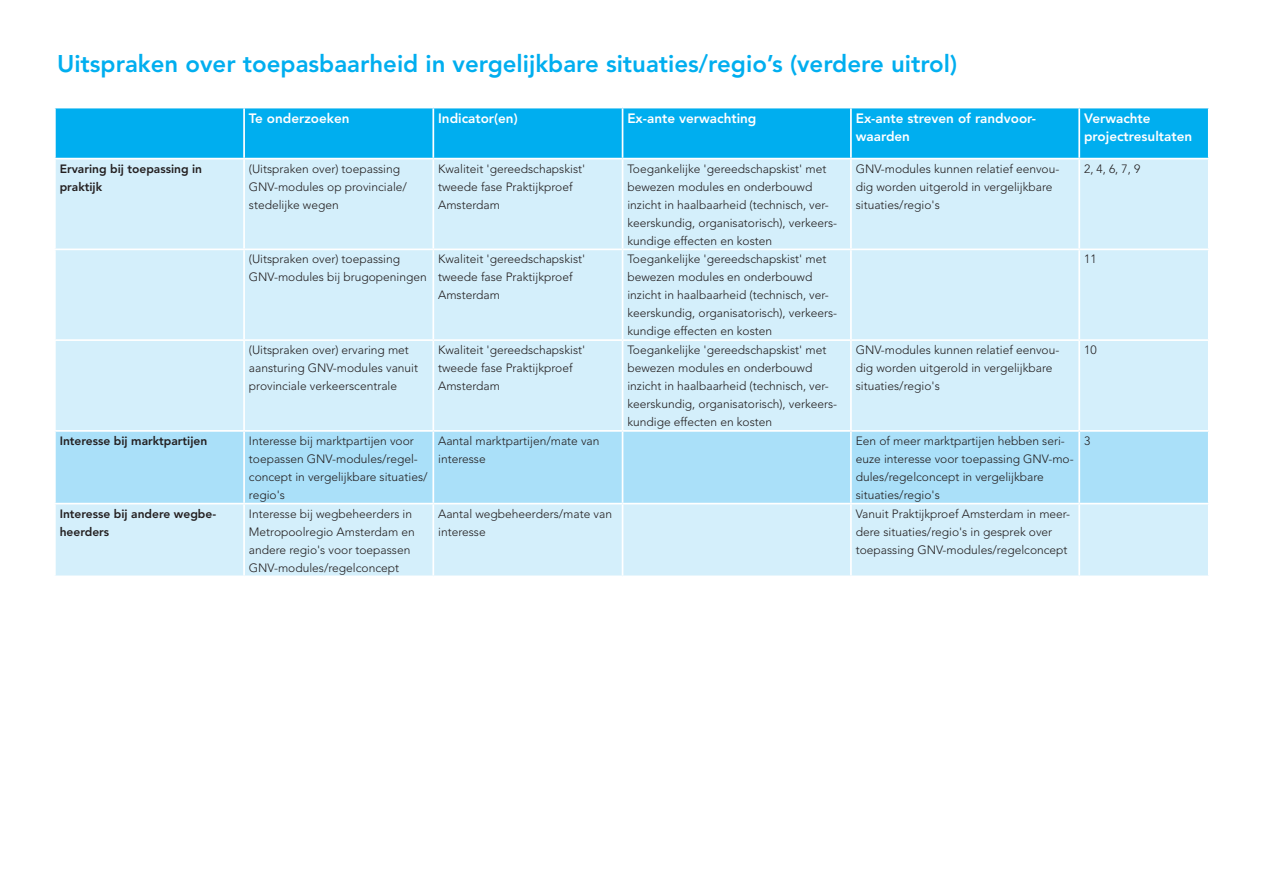
<style>
.page{position:relative;width:1263px;height:893px;background:#fff}
.page>*{position:absolute;margin:0;border:0;box-sizing:border-box;transform-origin:0 0}
.t1{font:800 24px "Avenir LT Std";color:#00aeef}
.t2{font:800 13.5px/18px "Avenir LT Std";color:#fff}
.t3{font:300 12px/18px "Avenir LT Std";color:#231f20}
.t4{font:800 12px/18px "Avenir LT Std";color:#231f20}
</style>
<div class="page">
<div style="left:56px;top:108px;width:1152px;height:50px;background:#00aeef"></div>
<div style="left:56px;top:159px;width:1152px;height:416px;background:#d4effb"></div>
<div style="left:56px;top:432px;width:1152px;height:71px;background:#aae0f9"></div>
<hr style="left:243px;top:108px;width:2px;height:50px;background:#fff">
<hr style="left:432px;top:108px;width:2px;height:50px;background:#fff">
<hr style="left:622px;top:108px;width:1px;height:50px;background:#fff">
<hr style="left:850px;top:108px;width:2px;height:50px;background:#fff">
<hr style="left:1078px;top:108px;width:2px;height:50px;background:#fff">
<hr style="left:243px;top:159px;width:2px;height:89px;background:#fff">
<hr style="left:432px;top:159px;width:2px;height:89px;background:#fff">
<hr style="left:622px;top:159px;width:1px;height:89px;background:#fff">
<hr style="left:850px;top:159px;width:2px;height:89px;background:#fff">
<hr style="left:1078px;top:159px;width:2px;height:89px;background:#fff">
<hr style="left:54px;top:248px;width:190px;height:2px;background:#fff">
<hr style="left:244px;top:248px;width:189px;height:2px;background:#fff">
<hr style="left:243px;top:250px;width:2px;height:89px;background:#fff">
<hr style="left:433px;top:248px;width:189px;height:2px;background:#fff">
<hr style="left:432px;top:250px;width:2px;height:89px;background:#fff">
<hr style="left:622px;top:248px;width:229px;height:2px;background:#fff">
<hr style="left:622px;top:250px;width:1px;height:89px;background:#fff">
<hr style="left:851px;top:248px;width:228px;height:2px;background:#fff">
<hr style="left:850px;top:250px;width:2px;height:89px;background:#fff">
<hr style="left:1079px;top:248px;width:131px;height:2px;background:#fff">
<hr style="left:1078px;top:250px;width:2px;height:89px;background:#fff">
<hr style="left:54px;top:339px;width:190px;height:2px;background:#fff">
<hr style="left:244px;top:339px;width:189px;height:2px;background:#fff">
<hr style="left:243px;top:341px;width:2px;height:89px;background:#fff">
<hr style="left:433px;top:339px;width:189px;height:2px;background:#fff">
<hr style="left:432px;top:341px;width:2px;height:89px;background:#fff">
<hr style="left:622px;top:339px;width:229px;height:2px;background:#fff">
<hr style="left:622px;top:341px;width:1px;height:89px;background:#fff">
<hr style="left:851px;top:339px;width:228px;height:2px;background:#fff">
<hr style="left:850px;top:341px;width:2px;height:89px;background:#fff">
<hr style="left:1079px;top:339px;width:131px;height:2px;background:#fff">
<hr style="left:1078px;top:341px;width:2px;height:89px;background:#fff">
<hr style="left:54px;top:430px;width:190px;height:2px;background:#fff">
<hr style="left:244px;top:430px;width:189px;height:2px;background:#fff">
<hr style="left:243px;top:432px;width:2px;height:71px;background:#fff">
<hr style="left:433px;top:430px;width:189px;height:2px;background:#fff">
<hr style="left:432px;top:432px;width:2px;height:71px;background:#fff">
<hr style="left:622px;top:430px;width:229px;height:2px;background:#fff">
<hr style="left:622px;top:432px;width:1px;height:71px;background:#fff">
<hr style="left:851px;top:430px;width:228px;height:2px;background:#fff">
<hr style="left:850px;top:432px;width:2px;height:71px;background:#fff">
<hr style="left:1079px;top:430px;width:131px;height:2px;background:#fff">
<hr style="left:1078px;top:432px;width:2px;height:71px;background:#fff">
<hr style="left:54px;top:503px;width:190px;height:1px;background:#fff">
<hr style="left:244px;top:503px;width:189px;height:1px;background:#fff">
<hr style="left:243px;top:504px;width:2px;height:71px;background:#fff">
<hr style="left:433px;top:503px;width:189px;height:1px;background:#fff">
<hr style="left:432px;top:504px;width:2px;height:71px;background:#fff">
<hr style="left:622px;top:503px;width:229px;height:1px;background:#fff">
<hr style="left:622px;top:504px;width:1px;height:71px;background:#fff">
<hr style="left:851px;top:503px;width:228px;height:1px;background:#fff">
<hr style="left:850px;top:504px;width:2px;height:71px;background:#fff">
<hr style="left:1079px;top:503px;width:131px;height:1px;background:#fff">
<hr style="left:1078px;top:504px;width:2px;height:71px;background:#fff">
<h1 class="t1" style="left:57px;top:50px;width:902px">Uitspraken over toepasbaarheid in vergelijkbare situaties/regio’s (verdere uitrol)</h1>
<p class="t2" style="left:249px;top:109px;width:102px">Te onderzoeken</p>
<p class="t2" style="left:438px;top:109px;width:81px">Indicator(en)</p>
<p class="t2" style="left:627px;top:109px;width:131px">Ex-ante verwachting</p>
<p class="t2" style="left:856px;top:109px;width:182px">Ex-ante streven of randvoor&shy;waarden</p>
<p class="t2" style="left:1084px;top:109px;width:110px">Verwachte projectresultaten</p>
<p class="t4" style="left:60px;top:159px;width:144px">Ervaring bij toepassing in praktijk</p>
<p class="t3" style="left:249px;top:159px;width:160px">(Uitspraken over) toepassing<br>GNV-modules op provinciale/ stedelijke wegen</p>
<p class="t3" style="left:438px;top:159px;width:149px">Kwaliteit 'gereedschapskist' tweede fase Praktijkproef<br>Amsterdam</p>
<p class="t3" style="left:627px;top:159px;width:211px">Toegankelijke 'gereedschapskist' met bewezen modules en onderbouwd inzicht in haalbaarheid (technisch, ver&shy;keerskundig, organisatorisch), verkeers&shy;kundige effecten en kosten</p>
<p class="t3" style="left:856px;top:159px;width:205px">GNV-modules kunnen relatief eenvou&shy;dig worden uitgerold in vergelijkbare situaties/regio's</p>
<p class="t3" style="left:1084px;top:159px;width:58px">2, 4, 6, 7, 9</p>
<p class="t3" style="left:249px;top:250px;width:179px">(Uitspraken over) toepassing<br>GNV-modules bij brugopeningen</p>
<p class="t3" style="left:438px;top:250px;width:149px">Kwaliteit 'gereedschapskist' tweede fase Praktijkproef<br>Amsterdam</p>
<p class="t3" style="left:627px;top:250px;width:211px">Toegankelijke 'gereedschapskist' met bewezen modules en onderbouwd inzicht in haalbaarheid (technisch, ver&shy;keerskundig, organisatorisch), verkeers&shy;kundige effecten en kosten</p>
<p class="t3" style="left:1084px;top:250px;width:14px">11</p>
<p class="t3" style="left:249px;top:341px;width:171px">(Uitspraken over) ervaring met aansturing GNV-modules vanuit provinciale verkeerscentrale</p>
<p class="t3" style="left:438px;top:341px;width:149px">Kwaliteit 'gereedschapskist' tweede fase Praktijkproef<br>Amsterdam</p>
<p class="t3" style="left:627px;top:341px;width:211px">Toegankelijke 'gereedschapskist' met bewezen modules en onderbouwd inzicht in haalbaarheid (technisch, ver&shy;keerskundig, organisatorisch), verkeers&shy;kundige effecten en kosten</p>
<p class="t3" style="left:856px;top:341px;width:205px">GNV-modules kunnen relatief eenvou&shy;dig worden uitgerold in vergelijkbare situaties/regio's</p>
<p class="t3" style="left:1084px;top:341px;width:14px">10</p>
<p class="t4" style="left:60px;top:432px;width:149px">Interesse bij marktpartijen</p>
<p class="t3" style="left:249px;top:432px;width:180px">Interesse bij marktpartijen voor toepassen GNV-modules/regel&shy;concept in vergelijkbare situaties/ regio's</p>
<p class="t3" style="left:438px;top:432px;width:163px">Aantal marktpartijen/mate van interesse</p>
<p class="t3" style="left:856px;top:432px;width:219px">Een of meer marktpartijen hebben seri&shy;euze interesse voor toepassing GNV-mo&shy;dules/regelconcept in vergelijkbare situaties/regio's</p>
<p class="t3" style="left:1084px;top:432px;width:8px">3</p>
<p class="t4" style="left:60px;top:504px;width:158px">Interesse bij andere wegbe&shy;heerders</p>
<p class="t3" style="left:249px;top:504px;width:167px">Interesse bij wegbeheerders in<br>Metropoolregio Amsterdam en andere regio's voor toepassen<br>GNV-modules/regelconcept</p>
<p class="t3" style="left:438px;top:504px;width:175px">Aantal wegbeheerders/mate van interesse</p>
<p class="t3" style="left:856px;top:504px;width:216px">Vanuit Praktijkproef Amsterdam in meer&shy;dere situaties/regio's in gesprek over toepassing GNV-modules/regelconcept</p>
</div>
